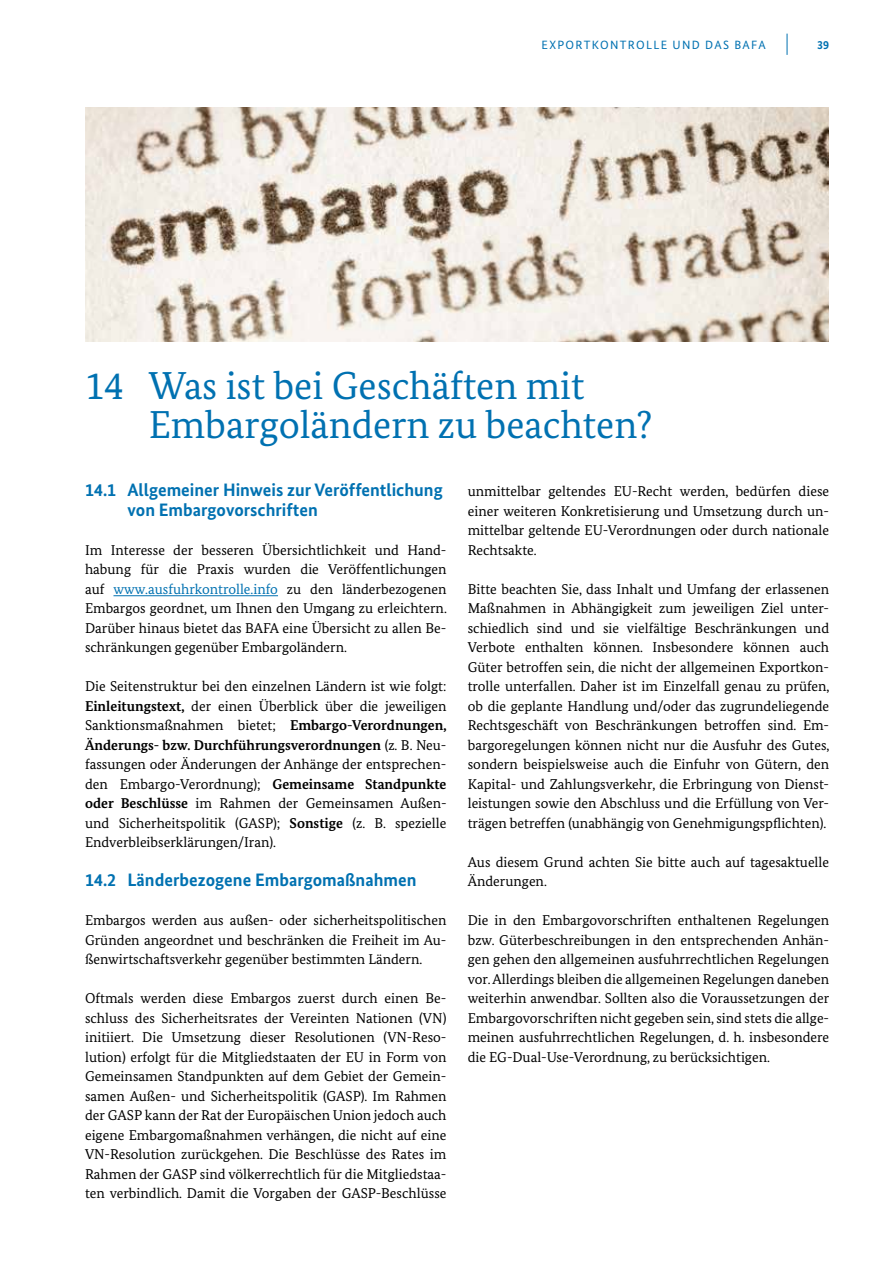
<style>
.page{position:relative;width:893px;height:1263px;background:#fff}
.page>*{position:absolute;margin:0;border:0;box-sizing:border-box;transform-origin:0 0}
.t1{font:39px/39px "Bundes Serif";color:#0071b1}
.t2{font:700 18px/19.5px "Bundes Sans";color:#0071b1}
.t3{font:14.25px/19.5px "Bundes Serif";color:#000;text-align:justify}
.t4{font:12px "Bundes Sans";letter-spacing:.11em;color:#0071b1}
.t5{font:700 12px "Bundes Sans";color:#0071b1}
.s1{color:#0071b1}
.s2{font-weight:700}
</style>
<div class="page">
<img style="left:85px;top:107px;width:744px;height:234px">
<svg style="left:787px;top:34px;width:1px;height:21px"></svg>
<hr style="left:113px;top:595px;width:165px;height:1px;background:#0071b1">
<p class="t4" style="left:542px;top:37px;width:226px">EXPORTKONTROLLE UND DAS BAFA</p>
<p class="t5" style="left:817px;top:37px;width:13px">39</p>
<h1 class="t1" style="left:149px;top:366px;width:505px;text-indent:-64px">14 Was ist bei Geschäften mit<br>Embargoländern zu beachten?</h1>
<p class="t2" style="left:128px;top:480px;width:317px;text-indent:-43px">14.1 Allgemeiner Hinweis zur Veröffentlichung von Embargovorschriften</p>
<p class="t3" style="left:85px;top:540px;width:363px">Im Interesse der besseren Übersichtlichkeit und Hand&shy;habung für die Praxis wurden die Veröffentlichungen auf <span class="s1">www.ausfuhrkontrolle.info</span> zu den länderbezogenen Embargos geordnet, um Ihnen den Umgang zu erleichtern.<br>Darüber hinaus bietet das BAFA eine Übersicht zu allen Be&shy;schränkungen gegenüber Embargoländern.</p>
<p class="t3" style="left:85px;top:676px;width:363px">Die Seitenstruktur bei den einzelnen Ländern ist wie folgt:<br><span class="s2">Einleitungstext,</span> der einen Überblick über die jeweiligen Sanktionsmaßnahmen bietet; <span class="s2">Embargo-Verordnungen, Änderungs- bzw. Durchführungsverordnungen</span> (z. B. Neu&shy;fassungen oder Änderungen der Anhänge der entsprechen&shy;den Embargo-Verordnung); <span class="s2">Gemeinsame Standpunkte oder Beschlüsse</span> im Rahmen der Gemeinsamen Außen&shy;und Sicherheitspolitik (GASP); <span class="s2">Sonstige</span> (z. B. spezielle Endverbleibserklärungen/Iran).</p>
<p class="t2" style="left:85px;top:870px;width:333px">14.2 Länderbezogene Embargomaßnahmen</p>
<p class="t3" style="left:85px;top:911px;width:363px">Embargos werden aus außen- oder sicherheitspolitischen Gründen angeordnet und beschränken die Freiheit im Au&shy;ßenwirtschaftsverkehr gegenüber bestimmten Ländern.</p>
<p class="t3" style="left:85px;top:989px;width:363px">Oftmals werden diese Embargos zuerst durch einen Be&shy;schluss des Sicherheitsrates der Vereinten Nationen (VN) initiiert. Die Umsetzung dieser Resolutionen (VN-Reso&shy;lution) erfolgt für die Mitgliedstaaten der EU in Form von Gemeinsamen Standpunkten auf dem Gebiet der Gemein&shy;samen Außen- und Sicherheitspolitik (GASP). Im Rahmen der GASP kann der Rat der Europäischen Union jedoch auch eigene Embargomaßnahmen verhängen, die nicht auf eine VN-Resolution zurückgehen. Die Beschlüsse des Rates im Rahmen der GASP sind völkerrechtlich für die Mitgliedstaa&shy;ten verbindlich. Damit die Vorgaben der GASP-Beschlüsse</p>
<p class="t3" style="left:468px;top:481px;width:363px">unmittelbar geltendes EU-Recht werden, bedürfen diese einer weiteren Konkretisierung und Umsetzung durch un&shy;mittelbar geltende EU-Verordnungen oder durch nationale Rechtsakte.</p>
<p class="t3" style="left:468px;top:579px;width:363px">Bitte beachten Sie, dass Inhalt und Umfang der erlassenen Maßnahmen in Abhängigkeit zum jeweiligen Ziel unter&shy;schiedlich sind und sie vielfältige Beschränkungen und Verbote enthalten können. Insbesondere können auch Güter betroffen sein, die nicht der allgemeinen Exportkon&shy;trolle unterfallen. Daher ist im Einzelfall genau zu prüfen, ob die geplante Handlung und/oder das zugrundeliegende Rechtsgeschäft von Beschränkungen betroffen sind. Em&shy;bargoregelungen können nicht nur die Ausfuhr des Gutes, sondern beispielsweise auch die Einfuhr von Gütern, den Kapital- und Zahlungsverkehr, die Erbringung von Dienst&shy;leistungen sowie den Abschluss und die Erfüllung von Ver&shy;trägen betreffen (unabhängig von Genehmigungspflichten).</p>
<p class="t3" style="left:468px;top:852px;width:363px">Aus diesem Grund achten Sie bitte auch auf tagesaktuelle<br>Änderungen.</p>
<p class="t3" style="left:468px;top:910px;width:363px">Die in den Embargovorschriften enthaltenen Regelungen bzw. Güterbeschreibungen in den entsprechenden Anhän&shy;gen gehen den allgemeinen ausfuhrrechtlichen Regelungen vor. Allerdings bleiben die allgemeinen Regelungen daneben weiterhin anwendbar. Sollten also die Voraussetzungen der Embargovorschriften nicht gegeben sein, sind stets die allge&shy;meinen ausfuhrrechtlichen Regelungen, d. h. insbesondere die EG-Dual-Use-Verordnung, zu berücksichtigen.</p>
</div>
